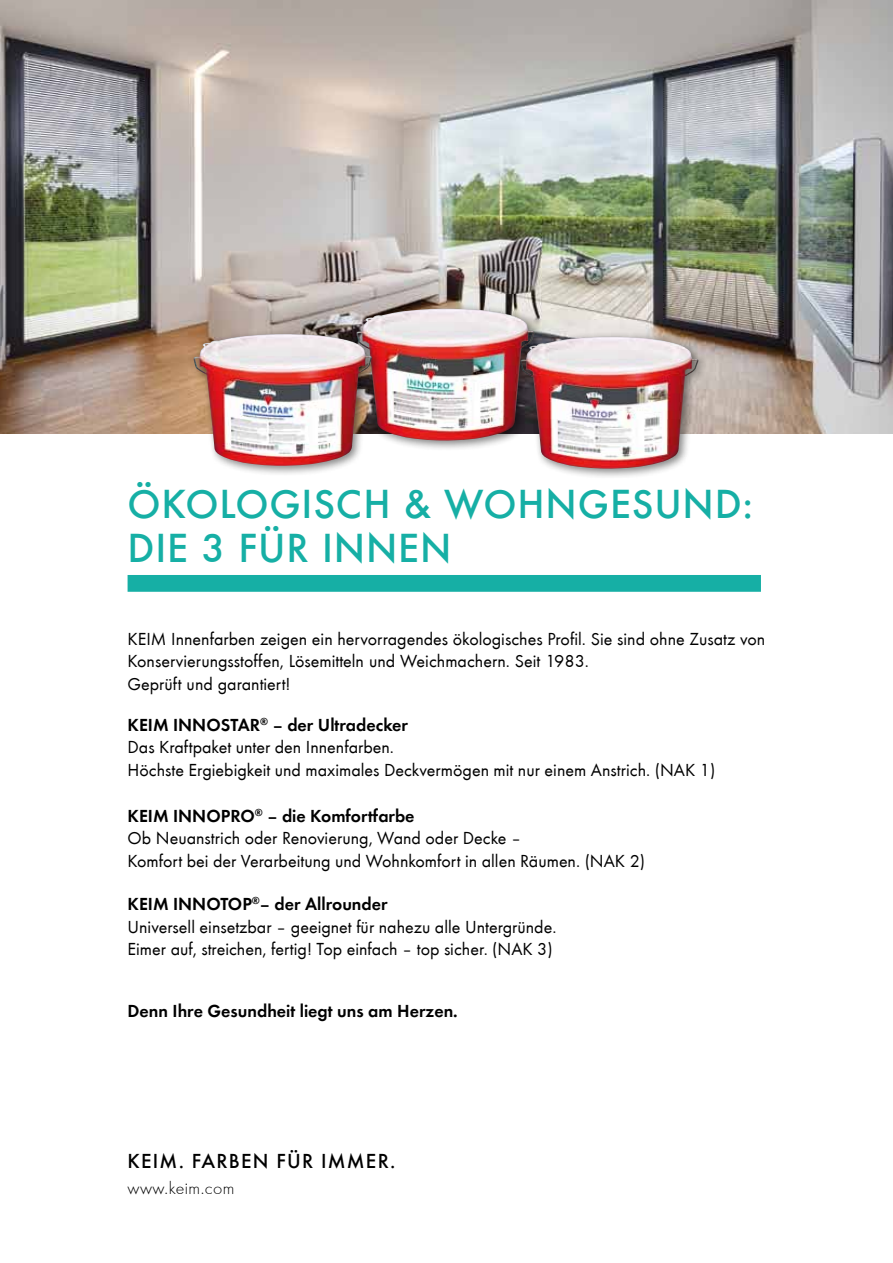
<style>
.page{position:relative;width:893px;height:1263px;background:#fff}
.page>*{position:absolute;margin:0;border:0;box-sizing:border-box;transform-origin:0 0}
.t1{font:500 42px "Futura T";letter-spacing:.02em;color:#16afa5}
.t2{font:500 21px "Futura T";color:#000}
.t3{font:18px/22.5px "Futura T Boo";color:#000}
.t4{font:18px "Futura T Dem";color:#000}
.t5{font:300 18px "Futura T";letter-spacing:.025em;color:#000}
</style>
<div class="page">
<img style="left:0;top:0;width:893px;height:434px">
<div style="left:128px;top:575px;width:633px;height:17px;background:#16afa5"></div>
<div style="left:515px;top:332px;width:194px;height:147px;background:#000;opacity:.48"></div>
<img style="left:520px;top:337px;width:178px;height:132px">
<div style="left:352px;top:303px;width:194px;height:148px;background:#000;opacity:.48"></div>
<img style="left:356px;top:309px;width:179px;height:132px">
<div style="left:189px;top:329px;width:194px;height:148px;background:#000;opacity:.48"></div>
<img style="left:193px;top:334px;width:179px;height:132px">
<h1 class="t1" style="left:128px;top:480px;width:196px">ÖKOLOGISCH</h1>
<h1 class="t1" style="left:404px;top:480px;width:110px">&amp; WOHN</h1>
<h1 class="t1" style="left:578px;top:480px;width:59px">GESUND</h1>
<h1 class="t1" style="left:743px;top:480px;width:12px">:</h1>
<h1 class="t1" style="left:128px;top:524px;width:235px">DIE 3 FÜR INNEN</h1>
<p class="t3" style="left:128px;top:628px;width:639px">KEIM Innenfarben zeigen ein hervorragendes ökologisches Profil. Sie sind ohne Zusatz von<br>Konservierungsstoffen, Lösemitteln und Weichmachern. Seit 1983.<br>Geprüft und garantiert!</p>
<p class="t4" style="left:128px;top:714px;width:282px">KEIM Innostar<sup>®</sup> – der Ultradecker</p>
<p class="t3" style="left:128px;top:736px;width:589px">Das Kraftpaket unter den Innenfarben.<br>Höchste Ergiebigkeit und maximales Deckvermögen mit nur einem Anstrich. (NAK 1)</p>
<p class="t4" style="left:128px;top:805px;width:289px">KEIM Innopro<sup>®</sup> – die Komfortfarbe</p>
<p class="t3" style="left:128px;top:827px;width:519px">Ob Neuanstrich oder Renovierung, Wand oder Decke –<br>Komfort bei der Verarbeitung und Wohnkomfort in allen Räumen. (NAK 2)</p>
<p class="t4" style="left:128px;top:894px;width:262px">KEIM Innotop<sup>®</sup>– der Allrounder</p>
<p class="t3" style="left:128px;top:916px;width:430px">Universell einsetzbar – geeignet für nahezu alle Untergründe.<br>Eimer auf, streichen, fertig! Top einfach – top sicher. (NAK 3)</p>
<p class="t4" style="left:128px;top:1000px;width:332px">Denn Ihre Gesundheit liegt uns am Herzen.</p>
<p class="t2" style="left:128px;top:1149px;width:13px">KEIM</p>
<p class="t2" style="left:179px;top:1149px;width:27px">. FARBEN</p>
<p class="t2" style="left:276px;top:1149px;width:59px">FÜR IMMER</p>
<p class="t2" style="left:390px;top:1149px;width:7px">.</p>
<p class="t5" style="left:128px;top:1178px;width:109px">www.keim.com</p>
</div>
